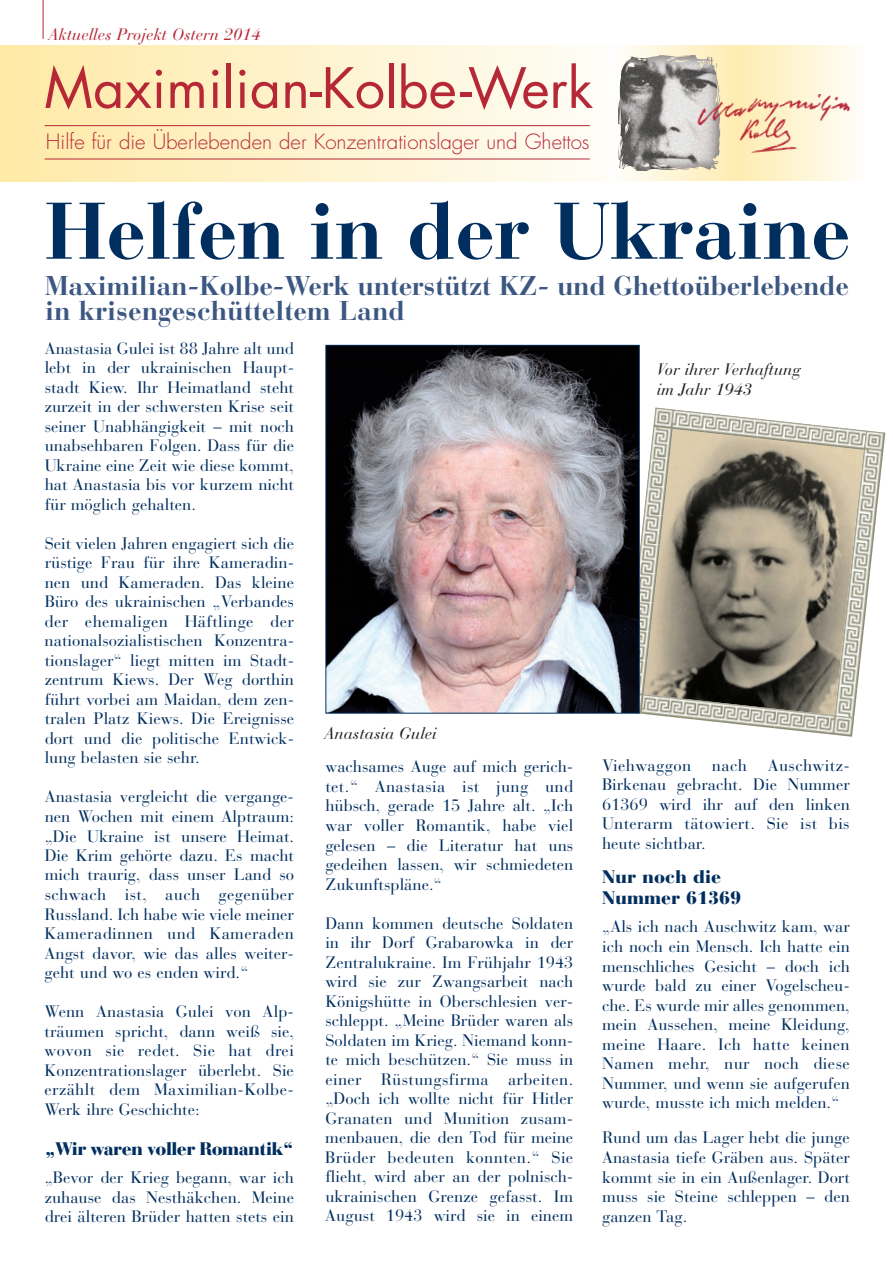
<style>
.page{position:relative;width:893px;height:1268px;background:#fff}
.page>*{position:absolute;margin:0;border:0;box-sizing:border-box;transform-origin:0 0}
.t1{font:700 79.5px "Bauer Bodoni";letter-spacing:-.005em;color:#002e5e}
.t2{font:54px "Futura CE";letter-spacing:.005em;color:#b72837}
.t3{font:700 27px/25.5px "Bauer Bodoni";letter-spacing:-.01em;color:#3c5782}
.t4{font:300 20.4px "Futura";color:#b72837}
.t5{font:900 18px "Bauer Bodoni";letter-spacing:-.03em;color:#002e5e}
.t6{font:900 18px/21px "Bauer Bodoni";color:#002e5e}
.t7{font:16.5px/19.5px "Bauer Bodoni";color:#002e5e;text-align:justify}
.t8{font:italic 16.5px/19.5px "Bauer Bodoni";color:#231f20}
.t9{font:italic 16.5px "Bauer Bodoni";color:#b72837}
.t10{font:16.5px "Bauer Bodoni";letter-spacing:.02em;color:#002e5e}
</style>
<div class="page">
<div style="left:0;top:46px;width:653px;height:135px;background:linear-gradient(to right,#fee8a5,#fdfcfa)"></div>
<svg style="left:609px;top:46px;width:243px;height:135px"></svg>
<img style="left:618px;top:55px;width:101px;height:116px">
<img style="left:694px;top:85px;width:158px;height:46px">
<img style="left:735px;top:114px;width:63px;height:41px">
<hr style="left:43px;top:0;width:1px;height:39px;background:#b72837">
<img style="left:644px;top:429px;width:219px;height:285px">
<img style="left:653px;top:407px;width:25px;height:22px">
<img style="left:678px;top:410px;width:27px;height:22px">
<img style="left:704px;top:413px;width:28px;height:22px">
<img style="left:731px;top:416px;width:28px;height:22px">
<img style="left:757px;top:419px;width:29px;height:22px">
<img style="left:784px;top:422px;width:26px;height:22px">
<img style="left:810px;top:424px;width:27px;height:23px">
<img style="left:837px;top:427px;width:26px;height:23px">
<img style="left:863px;top:430px;width:22px;height:27px">
<img style="left:860px;top:455px;width:22px;height:31px">
<img style="left:857px;top:484px;width:22px;height:31px">
<img style="left:853px;top:513px;width:23px;height:31px">
<img style="left:850px;top:542px;width:23px;height:30px">
<img style="left:847px;top:570px;width:23px;height:31px">
<img style="left:844px;top:599px;width:22px;height:31px">
<img style="left:841px;top:628px;width:22px;height:31px">
<img style="left:838px;top:657px;width:22px;height:31px">
<img style="left:834px;top:686px;width:23px;height:31px">
<img style="left:828px;top:714px;width:26px;height:22px">
<img style="left:641px;top:694px;width:29px;height:22px">
<img style="left:668px;top:697px;width:29px;height:22px">
<img style="left:694px;top:700px;width:29px;height:22px">
<img style="left:721px;top:703px;width:29px;height:22px">
<img style="left:747px;top:706px;width:29px;height:22px">
<img style="left:774px;top:709px;width:29px;height:22px">
<img style="left:801px;top:711px;width:28px;height:23px">
<img style="left:639px;top:689px;width:5px;height:24px">
<img style="left:650px;top:427px;width:22px;height:31px">
<img style="left:647px;top:456px;width:22px;height:31px">
<img style="left:644px;top:484px;width:22px;height:31px">
<img style="left:640px;top:513px;width:23px;height:31px">
<img style="left:639px;top:542px;width:21px;height:31px">
<img style="left:639px;top:571px;width:18px;height:31px">
<img style="left:639px;top:600px;width:14px;height:31px">
<img style="left:639px;top:629px;width:11px;height:31px">
<img style="left:639px;top:658px;width:8px;height:31px">
<img style="left:327px;top:347px;width:310px;height:364px">
<div style="left:325px;top:345px;width:314px;height:368px;border:1px solid #002e5e"></div>
<hr style="left:45px;top:125px;width:545px;height:1px;background:#b72837">
<hr style="left:45px;top:159px;width:545px;height:1px;background:#b72837">
<p class="t9" style="left:48px;top:29px;width:214px">Aktuelles Projekt Ostern 2014</p>
<h2 class="t2" style="left:44px;top:67px;width:550px">Maximilian-Kolbe-Werk</h2>
<p class="t4" style="left:46px;top:132px;width:545px">Hilfe für die Überlebenden der Konzentrationslager und Ghettos</p>
<h1 class="t1" style="left:45px;top:203px;width:807px">Helfen in der Ukraine</h1>
<h3 class="t3" style="left:45px;top:276px;width:805px">Maximilian-Kolbe-Werk unterstützt KZ- und Ghettoüberlebende in krisengeschütteltem Land</h3>
<p class="t7" style="left:45px;top:340px;width:251px">Anastasia Gulei ist 88 Jahre alt und lebt in der ukrainischen Haupt&shy;stadt Kiew. Ihr Heimatland steht zurzeit in der schwersten Krise seit seiner Unabhängigkeit – mit noch unabsehbaren Folgen. Dass für die Ukraine eine Zeit wie diese kommt, hat Anastasia bis vor kurzem nicht für möglich gehalten.</p>
<p class="t7" style="left:45px;top:535px;width:251px">Seit vielen Jahren engagiert sich die rüstige Frau für ihre Kameradin&shy;nen und Kameraden. Das kleine Büro des ukrainischen „Verbandes der ehemaligen Häftlinge der nationalsozialistischen Konzentra&shy;tionslager“ liegt mitten im Stadt&shy;zentrum Kiews. Der Weg dorthin führt vorbei am Maidan, dem zen&shy;tralen Platz Kiews. Die Ereignisse dort und die politische Entwick&shy;lung belasten sie sehr.</p>
<p class="t7" style="left:45px;top:789px;width:251px">Anastasia vergleicht die vergange&shy;nen Wochen mit einem Alptraum: „Die Ukraine ist unsere Heimat.<br>Die Krim gehörte dazu. Es macht mich traurig, dass unser Land so schwach ist, auch gegenüber Russland. Ich habe wie viele meiner Kameradinnen und Kameraden Angst davor, wie das alles weiter&shy;geht und wo es enden wird.“</p>
<p class="t7" style="left:44px;top:1003px;width:251px">Wenn Anastasia Gulei von Alp&shy;träumen spricht, dann weiß sie, wovon sie redet. Sie hat drei Konzentrationslager überlebt. Sie erzählt dem Maximilian-Kolbe-Werk ihre Geschichte:</p>
<p class="t5" style="left:45px;top:1141px;width:251px">„Wir waren voller Romantik“</p>
<p class="t7" style="left:45px;top:1169px;width:251px">„Bevor der Krieg begann, war ich zuhause das Nesthäkchen. Meine drei älteren Brüder hatten stets ein</p>
<p class="t8" style="left:656px;top:362px;width:145px">Vor ihrer Verhaftung im Jahr 1943</p>
<p class="t8" style="left:324px;top:725px;width:114px">Anastasia Gulei</p>
<p class="t7" style="left:325px;top:759px;width:249px">wachsames Auge auf mich gerich&shy;tet.“ Anastasia ist jung und hübsch, gerade 15 Jahre alt. „Ich war voller Romantik, habe viel gelesen – die Literatur hat uns gedeihen lassen, wir schmiedeten Zukunftspläne.“</p>
<p class="t7" style="left:325px;top:915px;width:249px">Dann kommen deutsche Soldaten in ihr Dorf Grabarowka in der Zentralukraine. Im Frühjahr 1943 wird sie zur Zwangsarbeit nach Königshütte in Oberschlesien ver&shy;schleppt. „Meine Brüder waren als Soldaten im Krieg. Niemand konn&shy;te mich beschützen.“ Sie muss in einer Rüstungsfirma arbeiten. „Doch ich wollte nicht für Hitler Granaten und Munition zusam&shy;menbauen, die den Tod für meine Brüder bedeuten konnten.“ Sie flieht, wird aber an der polnisch&shy;ukrainischen Grenze gefasst. Im August 1943 wird sie in einem</p>
<p class="t7" style="left:602px;top:757px;width:249px;text-indent:166px">Auschwitz-Birkenau gebracht. Die Nummer 61369 wird ihr auf den linken Unterarm tätowiert. Sie ist bis heute sichtbar.</p>
<p class="t6" style="left:602px;top:868px;width:141px">Nur noch die<br>Nummer 61369</p>
<p class="t7" style="left:602px;top:919px;width:249px">„Als ich nach Auschwitz kam, war ich noch ein Mensch. Ich hatte ein menschliches Gesicht – doch ich wurde bald zu einer Vogelscheu&shy;che. Es wurde mir alles genommen, mein Aussehen, meine Kleidung, meine Haare. Ich hatte keinen Namen mehr, nur noch diese Nummer, und wenn sie aufgerufen wurde, musste ich mich melden.“</p>
<p class="t7" style="left:602px;top:1130px;width:249px">Rund um das Lager hebt die junge Anastasia tiefe Gräben aus. Später kommt sie in ein Außenlager. Dort muss sie Steine schleppen – den ganzen Tag.</p>
<p class="t10" style="left:602px;top:759px;width:91px">Viehwaggon</p>
<p class="t7" style="left:712px;top:757px;width:37px">nach</p>
</div>
